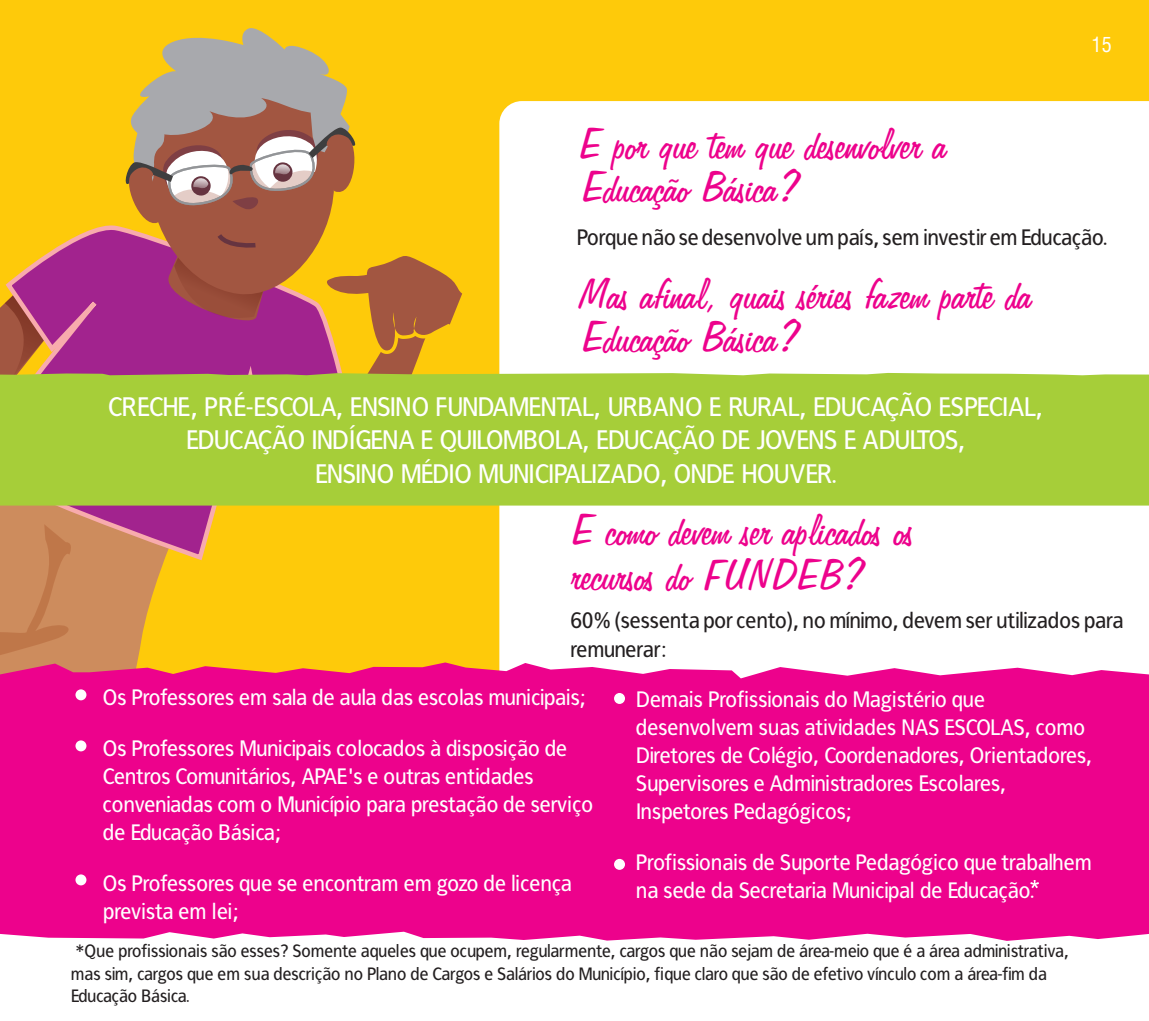
<style>
.page{position:relative;width:1149px;height:1021px;background:#fff}
.page>*{position:absolute;margin:0;border:0;box-sizing:border-box;transform-origin:0 0}
.t1{font:49.5px/42.5px "Freehand 575 BT Regular B";color:#ed028c}
.t2{font:27px/33.3px "Francophil Sans";letter-spacing:-.04em;color:#fff;text-align:center}
.t3{font:22.5px/28.1px "Francophil Sans";color:#fff}
.t4{font:22.5px/28.1px "Francophil Sans";color:#231f20}
.t5{font:condensed 20.25px "Swiss 721 BT";color:#fff}
.t6{font:18px/22.5px "Francophil Sans";color:#231f20}
</style>
<div class="page">
<div style="left:0;top:0;width:1148px;height:1020px;background:#feca0a"></div>
<div style="left:0;top:893px;width:1148px;height:127px;background:#fff"></div>
<div style="left:499px;top:101px;width:649px;height:840px;background:#fff"></div>
<svg style="left:0;top:590px;width:154px;height:72px;background:#d29253"></svg>
<svg style="left:0;top:225px;width:357px;height:365px"></svg>
<svg style="left:0;top:524px;width:77px;height:131px;background:#c98758"></svg>
<div style="left:0;top:373px;width:1148px;height:132px;background:#a6ce39"></div>
<div style="left:0;top:662px;width:1148px;height:278px;background:#ed028c"></div>
<div style="left:75px;top:689px;width:11px;height:11px;background:#fff;border-radius:50%"></div>
<div style="left:75px;top:740px;width:11px;height:11px;background:#fff;border-radius:50%"></div>
<div style="left:614px;top:693px;width:10px;height:11px;background:#fff;border-radius:50%"></div>
<div style="left:614px;top:858px;width:10px;height:11px;background:#fff;border-radius:50%"></div>
<div style="left:75px;top:874px;width:11px;height:11px;background:#fff;border-radius:50%"></div>
<svg style="left:1029px;top:880px;width:9px;height:8px"></svg>
<svg style="left:121px;top:28px;width:345px;height:464px"></svg>
<h1 class="t1" style="left:580px;top:124px;width:369px">E por que tem que desenvolver a<br>Educação Básica?</h1>
<p class="t5" style="left:1091px;top:37px;width:22px">15</p>
<p class="t4" style="left:576px;top:223px;width:532px">Porque não se desenvolve um país, sem investir em Educação.</p>
<h1 class="t1" style="left:580px;top:274px;width:454px">Mas afinal, quais séries fazem parte da<br>Educação Básica?</h1>
<p class="t2" style="left:108px;top:390px;width:936px">CRECHE, PRÉ-ESCOLA, ENSINO FUNDAMENTAL, URBANO E RURAL, EDUCAÇÃO ESPECIAL,<br>EDUCAÇÃO INDÍGENA E QUILOMBOLA, EDUCAÇÃO DE JOVENS E ADULTOS,<br>ENSINO MÉDIO MUNICIPALIZADO, ONDE HOUVER.</p>
<h1 class="t1" style="left:572px;top:508px;width:344px;line-height:45px">E como devem ser aplicados os recursos do FUNDEB?</h1>
<p class="t4" style="left:570px;top:606px;width:554px">60% (sessenta por cento), no mínimo, devem ser utilizados para remunerar:</p>
<p class="t3" style="left:103px;top:683px;width:484px">Os Professores em sala de aula das escolas municipais;</p>
<p class="t3" style="left:103px;top:734px;width:491px">Os Professores Municipais colocados à disposição de Centros Comunitários, APAE's e outras entidades conveniadas com o Município para prestação de serviço de Educação Básica;</p>
<p class="t3" style="left:103px;top:869px;width:470px">Os Professores que se encontram em gozo de licença prevista em lei;</p>
<p class="t3" style="left:635px;top:684px;width:458px">Demais Profissionais do Magistério que desenvolvem suas atividades NAS ESCOLAS, como Diretores de Colégio, Coordenadores, Orientadores, Supervisores e Administradores Escolares, Inspetores Pedagógicos;</p>
<p class="t3" style="left:635px;top:847px;width:457px">Profissionais de Suporte Pedagógico que trabalhem na sede da Secretaria Municipal de Educação.</p>
<p class="t6" style="left:71px;top:939px;width:999px">*Que profissionais são esses? Somente aqueles que ocupem, regularmente, cargos que não sejam de área-meio que é a área administrativa, mas sim, cargos que em sua descrição no Plano de Cargos e Salários do Município, fique claro que são de efetivo vínculo com a área-fim da<br>Educação Básica.</p>
</div>
